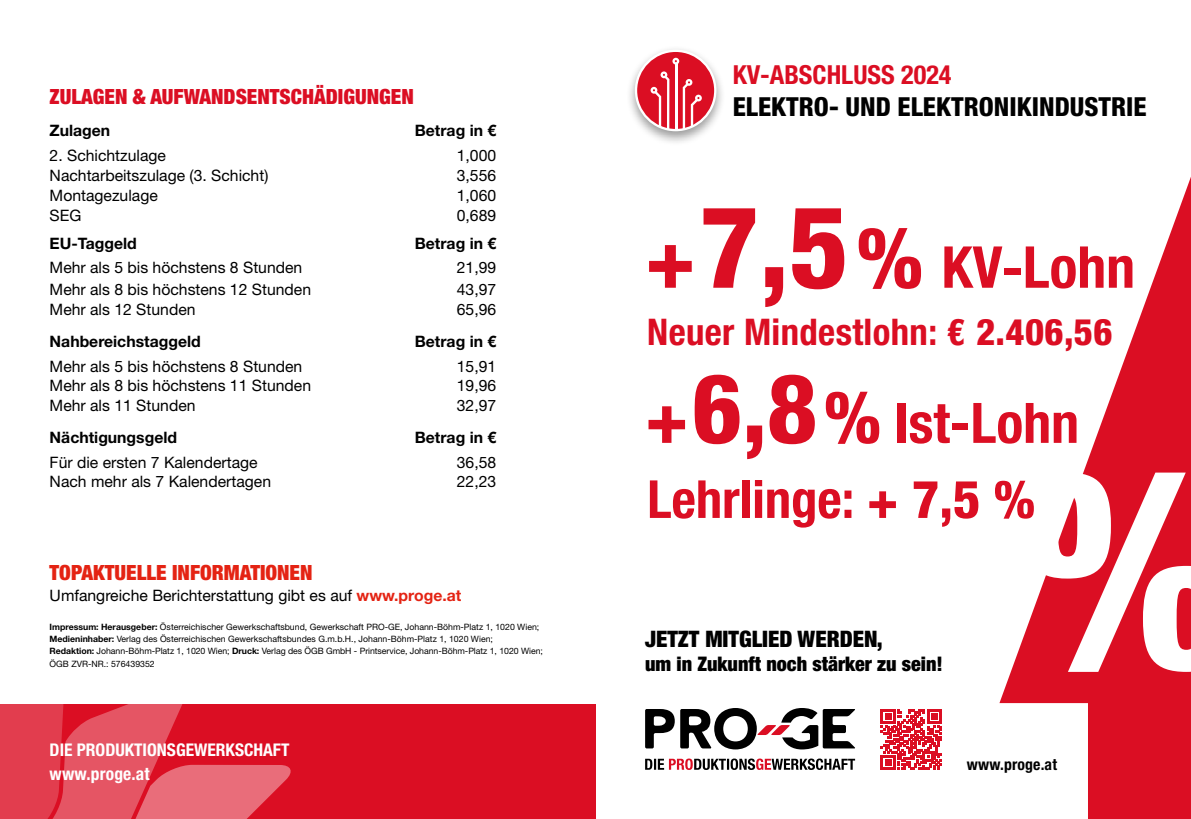
<style>
.page{position:relative;width:1191px;height:819px;background:#fff}
.page>*{position:absolute;margin:0;border:0;box-sizing:border-box;transform-origin:0 0}
.t1{font:800 condensed 114.27px "Helvetica Neue LT Std";color:#db0e23}
.t2{font:800 condensed 96.25px "Helvetica Neue LT Std";color:#db0e23}
.t3{font:700 condensed 57.75px "Helvetica Neue LT Std";color:#db0e23}
.t4{font:700 condensed 55.82px "Helvetica Neue LT Std";color:#db0e23}
.t5{font:700 condensed 52.5px "Helvetica Neue LT Std";color:#db0e23}
.t6{font:700 condensed 36.75px "Helvetica Neue LT Std";letter-spacing:.01em;color:#db0e23}
.t7{font:800 condensed 26.25px "Helvetica Neue LT Std";color:#000}
.t8{font:700 condensed 26.25px "Helvetica Neue LT Std";color:#db0e23}
.t9{font:900 condensed 22.75px "Helvetica Neue LT Std";color:#000}
.t10{font:900 condensed 21px "Helvetica Neue LT Std";color:#db0e23}
.t11{font:900 condensed 21px "Helvetica Neue LT Std";color:#e42313}
.t12{font:900 condensed 20.12px "Helvetica Neue LT Std";color:#000}
.t13{font:700 condensed 17.5px "Helvetica Neue LT Std";color:#fff}
.t14{font:15.75px "Helvetica Neue LT Std";color:#000}
.t15{font:700 15.75px "Helvetica Neue LT Std";color:#000}
.t16{font:700 condensed 15.75px "Helvetica Neue LT Std";letter-spacing:.01em;color:#000}
.t17{font:8.75px/12.2px "Helvetica Neue LT Std";color:#000}
.s1{font-weight:700;color:#e42313}
.s2{font-weight:700}
.s3{font-size:84.17px}
.s4{font-weight:800}
.s5{font-size:72.1px}
</style>
<div class="page">
<div style="left:0;top:703px;width:595px;height:116px;background:#db0e23"></div>
<svg style="left:999px;top:177px;width:192px;height:642px"></svg>
<svg style="left:0;top:703px;width:294px;height:116px"></svg>
<svg style="left:645px;top:708px;width:210px;height:62px"></svg>
<svg style="left:881px;top:709px;width:60px;height:61px"></svg>
<svg style="left:1024px;top:472px;width:167px;height:199px"></svg>
<div style="left:625px;top:45px;width:101px;height:101px;background:#000;opacity:.4"></div>
<svg style="left:635px;top:50px;width:81px;height:81px"></svg>
<h3 class="t10" style="left:50px;top:84px;width:366px">ZULAGEN &amp; AUFWANDSENTSCHÄDIGUNGEN</h3>
<p class="t15" style="left:50px;top:121px;width:62px">Zulagen</p>
<p class="t15" style="left:415px;top:121px;width:83px">Betrag in €</p>
<p class="t14" style="left:50px;top:146px;width:118px">2. Schichtzulage</p>
<p class="t14" style="left:457px;top:146px;width:41px">1,000</p>
<p class="t14" style="left:50px;top:165px;width:220px">Nachtarbeitszulage (3. Schicht)</p>
<p class="t14" style="left:457px;top:165px;width:41px">3,556</p>
<p class="t14" style="left:50px;top:185px;width:110px">Montagezulage</p>
<p class="t14" style="left:457px;top:185px;width:41px">1,060</p>
<p class="t14" style="left:50px;top:205px;width:33px">SEG</p>
<p class="t14" style="left:457px;top:205px;width:41px">0,689</p>
<p class="t15" style="left:50px;top:233px;width:89px">EU-Taggeld</p>
<p class="t15" style="left:415px;top:233px;width:83px">Betrag in €</p>
<p class="t14" style="left:50px;top:258px;width:254px">Mehr als 5 bis höchstens 8 Stunden</p>
<p class="t14" style="left:457px;top:258px;width:41px">21,99</p>
<p class="t14" style="left:50px;top:280px;width:263px">Mehr als 8 bis höchstens 12 Stunden</p>
<p class="t14" style="left:457px;top:280px;width:41px">43,97</p>
<p class="t14" style="left:50px;top:300px;width:147px">Mehr als 12 Stunden</p>
<p class="t14" style="left:457px;top:300px;width:41px">65,96</p>
<p class="t15" style="left:50px;top:331px;width:153px">Nahbereichstaggeld</p>
<p class="t15" style="left:415px;top:331px;width:83px">Betrag in €</p>
<p class="t14" style="left:50px;top:356px;width:254px">Mehr als 5 bis höchstens 8 Stunden</p>
<p class="t14" style="left:457px;top:356px;width:41px">15,91</p>
<p class="t14" style="left:50px;top:376px;width:263px">Mehr als 8 bis höchstens 11 Stunden</p>
<p class="t14" style="left:457px;top:376px;width:41px">19,96</p>
<p class="t14" style="left:50px;top:396px;width:147px">Mehr als 11 Stunden</p>
<p class="t14" style="left:457px;top:396px;width:41px">32,97</p>
<p class="t15" style="left:50px;top:427px;width:129px">Nächtigungsgeld</p>
<p class="t15" style="left:415px;top:427px;width:83px">Betrag in €</p>
<p class="t14" style="left:50px;top:452px;width:209px">Für die ersten 7 Kalendertage</p>
<p class="t14" style="left:457px;top:452px;width:41px">36,58</p>
<p class="t14" style="left:50px;top:472px;width:223px">Nach mehr als 7 Kalendertagen</p>
<p class="t14" style="left:457px;top:472px;width:41px">22,23</p>
<h3 class="t11" style="left:50px;top:559px;width:264px">TOPAKTUELLE INFORMATIONEN</h3>
<p class="t14" style="left:50px;top:585px;width:413px">Umfangreiche Berichterstattung gibt es auf <span class="s1">www.proge.at</span></p>
<p class="t17" style="left:50px;top:620px;width:495px"><span class="s2">Impressum: Herausgeber:</span> Österreichischer Gewerkschaftsbund, Gewerkschaft PRO-GE, Johann-Böhm-Platz 1, 1020 Wien; <span class="s2">Medieninhaber:</span> Verlag des Österreichischen Gewerkschaftsbundes G.m.b.H., Johann-Böhm-Platz 1, 1020 Wien;<br><span class="s2">Redaktion:</span> Johann-Böhm-Platz 1, 1020 Wien; <span class="s2">Druck:</span> Verlag des ÖGB GmbH - Printservice, Johann-Böhm-Platz 1, 1020 Wien; ÖGB ZVR-NR.: 576439352</p>
<p class="t13" style="left:50px;top:738px;width:241px">DIE PRODUKTIONSGEWERKSCHAFT</p>
<p class="t13" style="left:50px;top:763px;width:102px">www.proge.at</p>
<h3 class="t8" style="left:733px;top:59px;width:220px">KV-ABSCHLUSS 2024</h3>
<h3 class="t7" style="left:733px;top:90px;width:415px">ELEKTRO- UND ELEKTRONIKINDUSTRIE</h3>
<h1 class="t1" style="left:645px;top:177px;width:279px"><span class="s3">+</span>7,5<span class="s3">%</span></h1>
<h3 class="t3" style="left:941px;top:232px;width:195px">KV-Lohn</h3>
<h3 class="t6" style="left:647px;top:309px;width:467px">Neuer Mindestlohn: <span class="s4">€ 2.406,56</span></h3>
<h2 class="t2" style="left:645px;top:350px;width:237px"><span class="s5">+</span>6,8<span class="s5">%</span></h2>
<h3 class="t4" style="left:894px;top:389px;width:186px">Ist-Lohn</h3>
<h3 class="t5" style="left:647px;top:468px;width:389px">Lehrlinge: <span class="s4">+ 7,5 %</span></h3>
<h3 class="t9" style="left:645px;top:625px;width:239px">JETZT MITGLIED WERDEN,</h3>
<p class="t12" style="left:645px;top:652px;width:299px">um in Zukunft noch stärker zu sein!</p>
<p class="t16" style="left:967px;top:754px;width:92px">www.proge.at</p>
</div>
